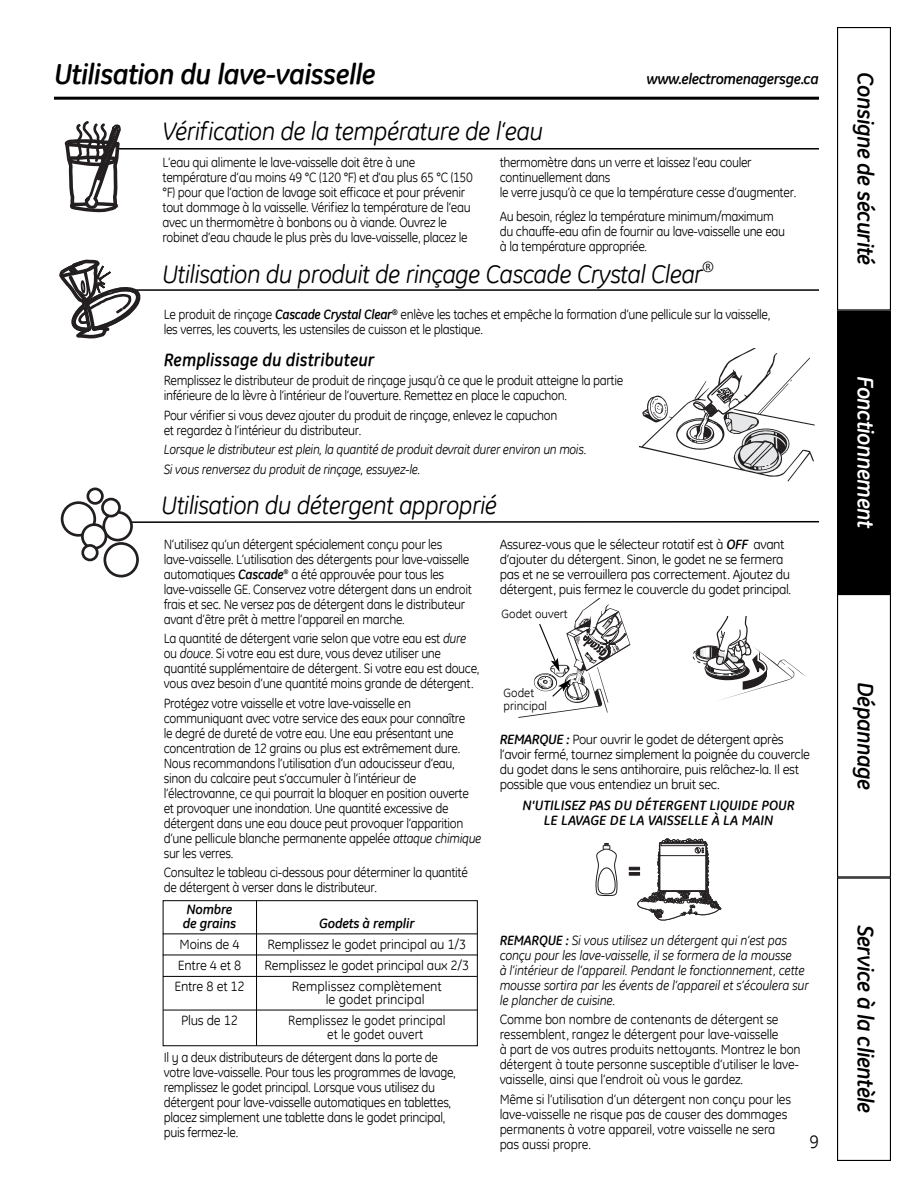
<style>
.page{position:relative;width:918px;height:1188px;background:#fff}
.page>*{position:absolute;margin:0;border:0;box-sizing:border-box;transform-origin:0 0}
.t1{font:italic 700 28.5px "GE Inspira";letter-spacing:-.025em;color:#000}
.t2{font:italic 25.5px "GE Inspira";letter-spacing:-.025em;color:#000}
.t3{font:italic 700 22.5px "GE Inspira";letter-spacing:-.025em;color:#000}
.t4{font:italic 700 22.5px "GE Inspira";letter-spacing:-.025em;color:#fff}
.t5{font:italic 700 18px "GE Inspira";color:#000;scale:.95 1}
.t6{font:18px "GE Inspira";color:#000}
.t7{font:italic 700 15px "GE Inspira";letter-spacing:-.025em;color:#000}
.t8{font:13.5px/15px "GE Inspira";letter-spacing:-.025em;color:#000;scale:.95 1}
.t9{font:13.5px/15px "GE Inspira";letter-spacing:-.025em;color:#000}
.t10{font:italic 13.5px/15px "GE Inspira";letter-spacing:-.015em;color:#000}
.t11{font:italic 13.5px/19.5px "GE Inspira";letter-spacing:-.015em;color:#000;scale:.95 1}
.t12{font:italic 700 13.5px/15px "GE Inspira";color:#000;text-align:center}
.t13{font:13.5px/21px "GE Inspira";color:#000}
.t14{font:13.5px "GE Inspira";color:#000;scale:.95 1}
.t15{font:12px/13.5px "GE Inspira";color:#000}
.s1{font-weight:700;font-style:italic}
.s2{font-style:italic}
.s3{font-weight:700}
</style>
<div class="page">
<hr style="left:116px;top:148px;width:703px;height:2px;background:#000">
<hr style="left:134px;top:289px;width:685px;height:2px;background:#000">
<svg style="left:132px;top:521px;width:687px;height:2px"></svg>
<svg style="left:64px;top:121px;width:74px;height:92px"></svg>
<svg style="left:59px;top:259px;width:88px;height:80px"></svg>
<svg style="left:640px;top:348px;width:175px;height:134px"></svg>
<div style="left:61px;top:501px;width:35px;height:36px;border:3px solid #231f20;border-radius:50%"></div>
<div style="left:104px;top:542px;width:35px;height:35px;border:3px solid #231f20;border-radius:50%"></div>
<div style="left:102px;top:511px;width:31px;height:30px;border:3px solid #231f20;border-radius:50%"></div>
<div style="left:82px;top:525px;width:24px;height:23px;background:#fff;border-radius:50%"></div>
<div style="left:81px;top:523px;width:26px;height:27px;border:3px solid #231f20;border-radius:50%"></div>
<div style="left:102px;top:499px;width:18px;height:17px;background:#fff;border-radius:50%"></div>
<div style="left:101px;top:498px;width:20px;height:19px;border:3px solid #231f20;border-radius:50%"></div>
<div style="left:87px;top:488px;width:17px;height:17px;border:3px solid #231f20;border-radius:50%"></div>
<div style="left:83px;top:545px;width:14px;height:15px;background:#fff;border-radius:50%"></div>
<div style="left:81px;top:544px;width:18px;height:17px;border:3px solid #231f20;border-radius:50%"></div>
<svg style="left:629px;top:839px;width:92px;height:81px"></svg>
<svg style="left:596px;top:843px;width:21px;height:53px"></svg>
<svg style="left:693px;top:616px;width:113px;height:84px"></svg>
<hr style="left:54px;top:97px;width:765px;height:3px;background:#000">
<div style="left:163px;top:900px;width:315px;height:146px;border:1px solid #000"></div>
<hr style="left:256px;top:901px;width:1px;height:145px;background:#000">
<hr style="left:163px;top:1010px;width:314px;height:1px;background:#000">
<hr style="left:163px;top:976px;width:314px;height:1px;background:#000">
<hr style="left:163px;top:955px;width:315px;height:1px;background:#000">
<hr style="left:163px;top:933px;width:314px;height:1px;background:#000">
<svg style="left:518px;top:599px;width:112px;height:119px"></svg>
<div style="left:837px;top:878px;width:54px;height:283px;border:1px solid #000"></div>
<div style="left:837px;top:594px;width:54px;height:284px;border:1px solid #000"></div>
<div style="left:838px;top:312px;width:52px;height:281px;background:#000"></div>
<div style="left:837px;top:310px;width:54px;height:284px;border:1px solid #000"></div>
<div style="left:837px;top:27px;width:54px;height:283px;border:1px solid #000"></div>
<p class="t1" style="left:54px;top:57px;width:323px">Utilisation du lave-vaisselle</p>
<p class="t7" style="left:647px;top:70px;width:174px">www.electromenagersge.ca</p>
<p class="t2" style="left:163px;top:116px;width:382px">Vérification de la température de l‘eau</p>
<p class="t8" style="left:163px;top:154px;width:328px">L‘eau qui alimente le lave-vaisselle doit être à une température d‘au moins 49 °C (120 °F) et d‘au plus 65 °C (150 °F) pour que l‘action de lavage soit efficace et pour prévenir tout dommage à la vaisselle. Vérifiez la température de l‘eau avec un thermomètre à bonbons ou à viande. Ouvrez le robinet d‘eau chaude le plus près du lave-vaisselle, placez le</p>
<p class="t8" style="left:500px;top:154px;width:314px">thermomètre dans un verre et laissez l‘eau couler continuellement dans<br>le verre jusqu‘à ce que la température cesse d‘augmenter.</p>
<p class="t8" style="left:500px;top:208px;width:302px">Au besoin, réglez la température minimum/maximum du chauffe-eau afin de fournir au lave-vaisselle une eau à la température appropriée.</p>
<p class="t2" style="left:162px;top:259px;width:553px">Utilisation du produit de rinçage Cascade Crystal Clear<sup>®</sup></p>
<p class="t8" style="left:164px;top:306px;width:640px">Le produit de rinçage <span class="s1">Cascade Crystal Clear</span><sup>®</sup> enlève les taches et empêche la formation d‘une pellicule sur la vaisselle, les verres, les couverts, les ustensiles de cuisson et le plastique.</p>
<p class="t5" style="left:164px;top:349px;width:223px">Remplissage du distributeur</p>
<p class="t8" style="left:164px;top:373px;width:485px">Remplissez le distributeur de produit de rinçage jusqu‘à ce que le produit atteigne la partie inférieure de la lèvre à l‘intérieur de l‘ouverture. Remettez en place le capuchon.</p>
<p class="t8" style="left:164px;top:407px;width:416px">Pour vérifier si vous devez ajouter du produit de rinçage, enlevez le capuchon et regardez à l‘intérieur du distributeur.</p>
<p class="t11" style="left:164px;top:440px;width:447px">Lorsque le distributeur est plein, la quantité de produit devrait durer environ un mois.<br>Si vous renversez du produit de rinçage, essuyez-le.</p>
<p class="t2" style="left:161px;top:491px;width:338px">Utilisation du détergent approprié</p>
<p class="t8" style="left:164px;top:537px;width:326px">N‘utilisez qu‘un détergent spécialement conçu pour les lave-vaisselle. L‘utilisation des détergents pour lave-vaisselle automatiques <span class="s1">Cascade</span><sup>®</sup> a été approuvée pour tous les lave-vaisselle GE. Conservez votre détergent dans un endroit frais et sec. Ne versez pas de détergent dans le distributeur avant d‘être prêt à mettre l‘appareil en marche.</p>
<p class="t8" style="left:164px;top:631px;width:334px">La quantité de détergent varie selon que votre eau est <span class="s2">dure </span>ou <span class="s2">douce</span>. Si votre eau est dure, vous devez utiliser une quantité supplémentaire de détergent. Si votre eau est douce, vous avez besoin d‘une quantité moins grande de détergent.</p>
<p class="t8" style="left:164px;top:696px;width:336px">Protégez votre vaisselle et votre lave-vaisselle en communiquant avec votre service des eaux pour connaître<br>le degré de dureté de votre eau. Une eau présentant une concentration de 12 grains ou plus est extrêmement dure.<br>Nous recommandons l‘utilisation d‘un adoucisseur d‘eau, sinon du calcaire peut s‘accumuler à l‘intérieur de l‘électrovanne, ce qui pourrait la bloquer en position ouverte et provoquer une inondation. Une quantité excessive de détergent dans une eau douce peut provoquer l‘apparition d‘une pellicule blanche permanente appelée <span class="s2">attaque chimique </span>sur les verres.</p>
<p class="t8" style="left:164px;top:865px;width:322px">Consultez le tableau ci-dessous pour déterminer la quantité de détergent à verser dans le distributeur.</p>
<p class="t12" style="left:183px;top:903px;width:55px;line-height:13.5px;text-align:left">Nombre de grains</p>
<p class="t9" style="left:174px;top:933px;width:72px;line-height:21px;text-align:center">Moins de 4<br>Entre 4 et 8<br>Entre 8 et 12</p>
<p class="t9" style="left:181px;top:1013px;width:58px">Plus de 12</p>
<p class="t9" style="left:264px;top:912px;width:206px;line-height:21px;text-align:center"><span class="s1">Godets à remplir<br></span>Remplissez le godet principal au 1/3<br>Remplissez le godet principal aux 2/3<br>Remplissez complètement</p>
<p class="t13" style="left:288px;top:989px;width:159px;text-indent:38px">le godet principal<br>Remplissez le godet principal</p>
<p class="t14" style="left:327px;top:1026px;width:102px">et le godet ouvert</p>
<p class="t8" style="left:164px;top:1050px;width:309px">Il y a deux distributeurs de détergent dans la porte de votre lave-vaisselle. Pour tous les programmes de lavage, remplissez le godet principal. Lorsque vous utilisez du détergent pour lave-vaisselle automatiques en tablettes, placez simplement une tablette dans le godet principal, puis fermez-le.</p>
<p class="t9" style="left:500px;top:537px;width:293px">Assurez-vous que le sélecteur rotatif est à <span class="s1">OFF</span> avant d‘ajouter du détergent. Sinon, le godet ne se fermera pas et ne se verrouillera pas correctement. Ajoutez du détergent, puis fermez le couvercle du godet principal.</p>
<p class="t15" style="left:502px;top:607px;width:68px">Godet ouvert</p>
<p class="t15" style="left:504px;top:686px;width:45px">Godet principal</p>
<p class="t9" style="left:500px;top:732px;width:312px"><span class="s1">REMARQUE :</span> Pour ouvrir le godet de détergent après l‘avoir fermé, tournez simplement la poignée du couvercle du godet dans le sens antihoraire, puis relâchez-la. Il est possible que vous entendiez un bruit sec.</p>
<p class="t12" style="left:523px;top:798px;width:274px">N‘UTILISEZ PAS DU DÉTERGENT LIQUIDE POUR<br>LE LAVAGE DE LA VAISSELLE À LA MAIN</p>
<p class="t10" style="left:500px;top:933px;width:311px"><span class="s3">REMARQUE :</span> Si vous utilisez un détergent qui n‘est pas conçu pour les lave-vaisselle, il se formera de la mousse<br>à l‘intérieur de l‘appareil. Pendant le fonctionnement, cette mousse sortira par les évents de l‘appareil et s‘écoulera sur le plancher de cuisine.</p>
<p class="t9" style="left:500px;top:1012px;width:302px">Comme bon nombre de contenants de détergent se ressemblent, rangez le détergent pour lave-vaisselle<br>à part de vos autres produits nettoyants. Montrez le bon détergent à toute personne susceptible d‘utiliser le lave&shy;vaisselle, ainsi que l‘endroit où vous le gardez.</p>
<p class="t9" style="left:500px;top:1092px;width:293px">Même si l‘utilisation d‘un détergent non conçu pour les lave-vaisselle ne risque pas de causer des dommages permanents à votre appareil, votre vaisselle ne sera pas aussi propre.</p>
<p class="t6" style="left:809px;top:1131px;width:11px">9</p>
<p class="t3" style="left:879px;top:72px;width:195px;rotate:90deg">Consigne de sécurité</p>
<p class="t4" style="left:879px;top:376px;width:154px;rotate:90deg">Fonctionnement</p>
<p class="t3" style="left:879px;top:682px;width:110px;rotate:90deg">Dépannage</p>
<p class="t3" style="left:879px;top:925px;width:190px;rotate:90deg">Service à la clientèle</p>
</div>
